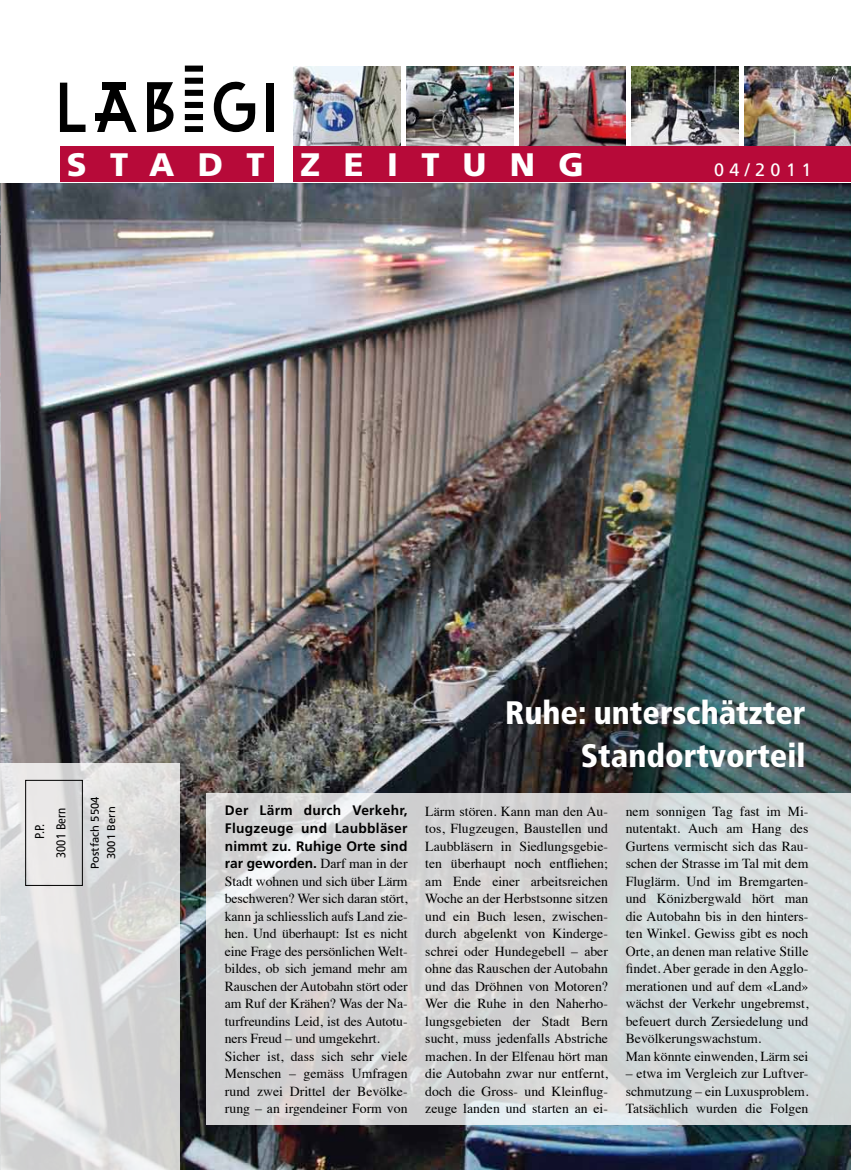
<style>
.page{position:relative;width:851px;height:1170px;background:#fff}
.page>*{position:absolute;margin:0;border:0;box-sizing:border-box;transform-origin:0 0}
.t1{font:900 condensed 32.5px/42.5px "Frutiger";color:#fff;text-align:right}
.t2{font:900 32.5px "Frutiger";letter-spacing:.72em;color:#fff}
.t3{font:18px "Frutiger";letter-spacing:.3em;color:#fff}
.t4{font:17.5px "Frutiger";letter-spacing:.3em;color:#fff}
.t5{font:13.75px/17.5px "Times";color:#000}
.t6{font:700 13.75px/17.5px "Frutiger";letter-spacing:.01em;color:#000;text-align:justify}
.t7{font:condensed 12.75px/21.2px "Frutiger";color:#000;text-align:center}
.t8{font:11.25px/16.2px "Frutiger";color:#000;text-align:center}
.s1{font-family:"Times";font-weight:400}
</style>
<div class="page">
<img style="left:1px;top:183px;width:849px;height:986px">
<img style="left:0;top:183px;width:1px;height:579px">
<svg style="left:206px;top:793px;width:644px;height:331px;background:#d4d6d6"></svg>
<div style="left:60px;top:147px;width:213px;height:35px;background:#b70a39"></div>
<svg style="left:214px;top:81px;width:41px;height:51px"></svg>
<svg style="left:147px;top:82px;width:27px;height:50px"></svg>
<svg style="left:60px;top:83px;width:25px;height:49px"></svg>
<svg style="left:185px;top:66px;width:18px;height:66px"></svg>
<svg style="left:97px;top:87px;width:40px;height:45px"></svg>
<div style="left:95px;top:114px;width:31px;height:7px;background:#000"></div>
<div style="left:103px;top:82px;width:23px;height:7px;background:#000"></div>
<div style="left:266px;top:83px;width:7px;height:48px;background:#000"></div>
<img style="left:744px;top:66px;width:106px;height:81px">
<img style="left:631px;top:66px;width:107px;height:81px">
<img style="left:519px;top:66px;width:106px;height:81px">
<img style="left:406px;top:66px;width:107px;height:81px">
<img style="left:294px;top:66px;width:106px;height:81px">
<div style="left:294px;top:147px;width:556px;height:35px;background:#b70a39"></div>
<svg style="left:0;top:762px;width:179px;height:407px;background:#dcdcdd"></svg>
<div style="left:25px;top:780px;width:58px;height:105px;border:1px solid #000"></div>
<h1 class="t2" style="left:67px;top:145px;width:518px">STADT ZEITUNG</h1>
<h2 class="t3" style="left:714px;top:159px;width:99px">04/2011</h2>
<p class="t4" style="left:737px;top:159px;width:96px">01/2011</p>
<p class="t7" style="left:29px;top:857px;width:51px;rotate:-90deg">P.P.<br>3001 Bern</p>
<p class="t8" style="left:87px;top:869px;width:74px;rotate:-90deg">Postfach 5504<br>3001 Bern</p>
<p class="t6" style="left:225px;top:801px;width:184px">Der Lärm durch Verkehr, Flugzeuge und Laubbläser nimmt zu. Ruhige Orte sind rar geworden. <span class="s1">Darf man in der</span></p>
<p class="t5" style="left:225px;top:870px;width:184px">Stadt wohnen und sich über Lärm beschweren? Wer sich daran stört, kann ja schliesslich aufs Land zie&shy;hen. Und überhaupt: Ist es nicht eine Frage des persönlichen Welt&shy;bildes, ob sich jemand mehr am<br>Rauschen der Autobahn stört oder am Ruf der Krähen? Was der Na&shy;turfreundins Leid, ist des Autotu&shy;ners Freud – und umgekehrt.<br>Sicher ist, dass sich sehr viele<br>Menschen – gemäss Umfragen rund zwei Drittel der Bevölke&shy;rung – an irgendeiner Form von</p>
<h1 class="t1" style="left:505px;top:691px;width:302px">Ruhe: unterschätzter<br>Standortvorteil</h1>
<p class="t5" style="left:425px;top:801px;width:184px;text-align:justify">Lärm stören. Kann man den Au&shy;tos, Flugzeugen, Baustellen und Laubbläsern in Siedlungsgebie&shy;ten überhaupt noch entfliehen; am Ende einer arbeitsreichen Woche an der Herbstsonne sitzen und ein Buch lesen, zwischen&shy;durch abgelenkt von Kinderge&shy;schrei oder Hundegebell – aber ohne das Rauschen der Autobahn und das Dröhnen von Motoren?<br>Wer die Ruhe in den Naherho&shy;lungsgebieten der Stadt Bern sucht, muss jedenfalls Abstriche machen. In der Elfenau hört man die Autobahn zwar nur entfernt, doch die Gross- und Kleinflug&shy;zeuge landen und starten an ei-</p>
<p class="t5" style="left:625px;top:801px;width:184px">nem sonnigen Tag fast im Mi&shy;nutentakt. Auch am Hang des<br>Gurtens vermischt sich das Rau&shy;schen der Strasse im Tal mit dem<br>Fluglärm. Und im Bremgarten&shy;und Könizbergwald hört man die Autobahn bis in den hinters&shy;ten Winkel. Gewiss gibt es noch<br>Orte, an denen man relative Stille findet. Aber gerade in den Agglo&shy;merationen und auf dem «Land» wächst der Verkehr ungebremst, befeuert durch Zersiedelung und<br>Bevölkerungswachstum.<br>Man könnte einwenden, Lärm sei</p>
<p class="t5" style="left:625px;top:1063px;width:184px;text-align:justify">– etwa im Vergleich zur Luftver&shy;schmutzung – ein Luxusproblem.<br>Tatsächlich wurden die Folgen</p>
</div>
